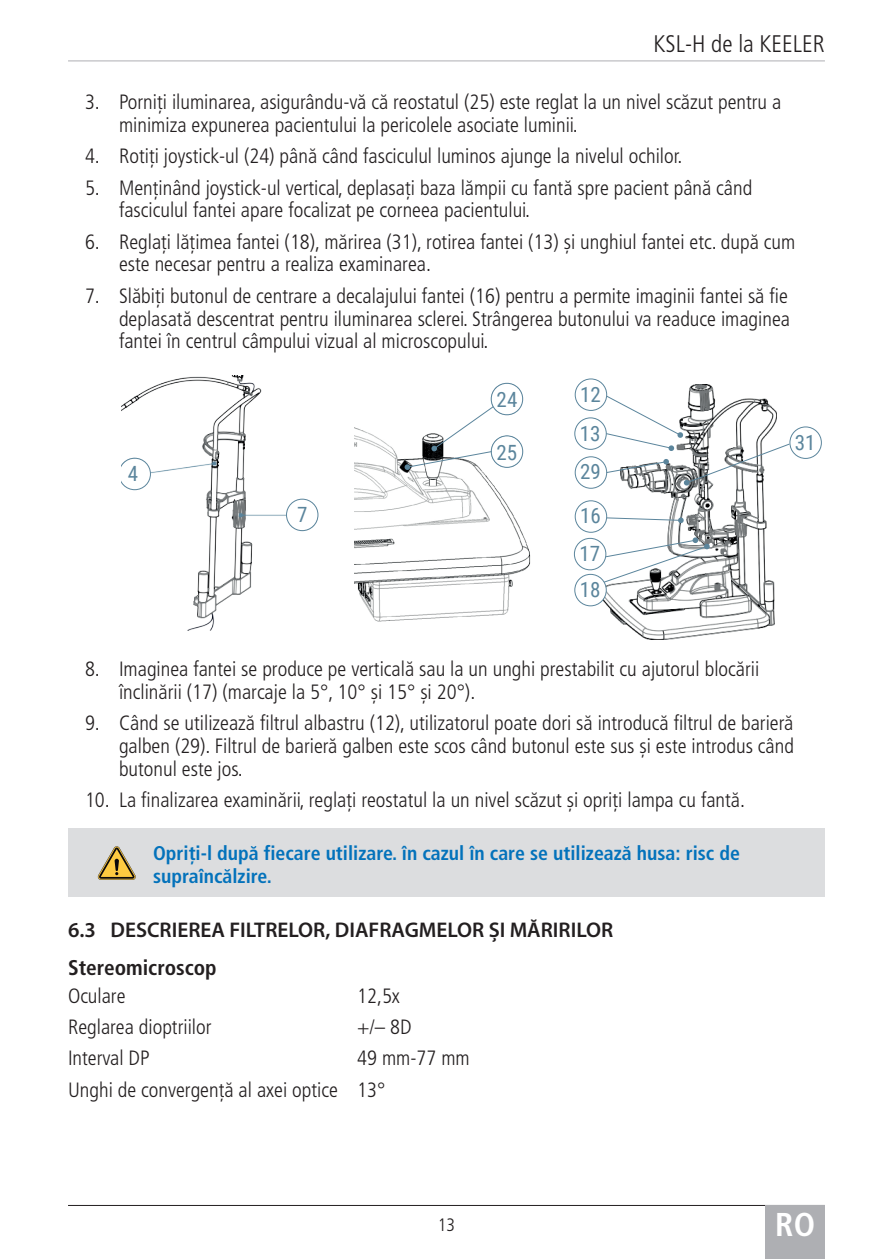
<style>
.page{position:relative;width:893px;height:1259px;background:#fff}
.page>*{position:absolute;margin:0;border:0;box-sizing:border-box;transform-origin:0 0}
.t1{font:700 condensed 33px "Frutiger LT Pro";color:#fff}
.t2{font:300 condensed 24px "Frutiger LT Pro";color:#231f20}
.t3{font:600 21.3px "Myriad Pro";color:#231f20}
.Heading_4{font:700 condensed 21.3px "Frutiger LT Pro";color:#231f20}
.t4{font:21px/36.9px "Roboto Condensed";color:#5b859c}
.Body_text{font:300 condensed 20.7px/22.8px "Frutiger LT Pro";color:#231f20}
.Caution{font:700 condensed 19.8px/22.8px "Frutiger LT Pro";color:#0372bb}
.t5{font:300 condensed 18px "Frutiger LT Pro";color:#231f20}
</style>
<div class="page">
<hr style="left:68px;top:1205px;width:757px;height:1px;background:#231f20">
<div style="left:765px;top:1205px;width:60px;height:54px;background:#aeafb3"></div>
<hr style="left:68px;top:60px;width:757px;height:1px;background:#aeafb3">
<div style="left:68px;top:828px;width:757px;height:68px;background:#dcdddf"></div>
<img style="left:601px;top:385px;width:174px;height:255px">
<div style="left:575px;top:379px;width:32px;height:31px;background:#fff;border-radius:50%"></div>
<div style="left:575px;top:378px;width:32px;height:33px;border:1px solid #5b859c;border-radius:50%"></div>
<div style="left:789px;top:426px;width:33px;height:33px;border:1px solid #5b859c;border-radius:50%"></div>
<div style="left:575px;top:418px;width:31px;height:31px;background:#fff;border-radius:50%"></div>
<div style="left:574px;top:417px;width:33px;height:33px;border:1px solid #5b859c;border-radius:50%"></div>
<div style="left:575px;top:457px;width:32px;height:31px;background:#fff;border-radius:50%"></div>
<div style="left:575px;top:456px;width:32px;height:32px;border:1px solid #5b859c;border-radius:50%"></div>
<div style="left:575px;top:501px;width:32px;height:31px;background:#fff;border-radius:50%"></div>
<div style="left:575px;top:500px;width:32px;height:32px;border:1px solid #5b859c;border-radius:50%"></div>
<div style="left:574px;top:538px;width:32px;height:32px;background:#fff;border-radius:50%"></div>
<div style="left:574px;top:538px;width:32px;height:32px;border:1px solid #5b859c;border-radius:50%"></div>
<div style="left:575px;top:574px;width:31px;height:32px;background:#fff;border-radius:50%"></div>
<div style="left:574px;top:574px;width:33px;height:32px;border:1px solid #5b859c;border-radius:50%"></div>
<svg style="left:606px;top:517px;width:78px;height:6px"></svg>
<svg style="left:603px;top:537px;width:105px;height:46px"></svg>
<div style="left:704px;top:543px;width:6px;height:7px;background:#5b859c;border-radius:50%"></div>
<svg style="left:605px;top:395px;width:185px;height:89px"></svg>
<svg style="left:683px;top:479px;width:7px;height:7px"></svg>
<img style="left:121px;top:376px;width:197px;height:254px">
<svg style="left:121px;top:458px;width:30px;height:32px"></svg>
<div style="left:286px;top:499px;width:32px;height:31px;background:#fff;border-radius:50%"></div>
<div style="left:286px;top:499px;width:32px;height:32px;border:1px solid #5b859c;border-radius:50%"></div>
<img style="left:355px;top:427px;width:176px;height:195px">
<svg style="left:404px;top:382px;width:120px;height:88px"></svg>
<svg style="left:98px;top:846px;width:38px;height:34px"></svg>
<p class="t2" style="left:653px;top:30px;width:173px">KSL-H de la KEELER</p>
<p class="Body_text" style="left:119px;top:91px;width:664px;text-indent:-34px">3. Porniți iluminarea, asigurându-vă că reostatul (25) este reglat la un nivel scăzut pentru a minimiza expunerea pacientului la pericolele asociate luminii.</p>
<p class="Body_text" style="left:85px;top:145px;width:599px">4. Rotiți joystick-ul (24) până când fasciculul luminos ajunge la nivelul ochilor.</p>
<p class="Body_text" style="left:119px;top:176px;width:635px;text-indent:-34px">5. Menținând joystick-ul vertical, deplasați baza lămpii cu fantă spre pacient până când fasciculul fantei apare focalizat pe corneea pacientului.</p>
<p class="Body_text" style="left:119px;top:230px;width:678px;text-indent:-34px">6. Reglați lățimea fantei (18), mărirea (31), rotirea fantei (13) și unghiul fantei etc. după cum este necesar pentru a realiza examinarea.</p>
<p class="Body_text" style="left:119px;top:284px;width:672px;text-align:justify;text-indent:-34px">7. Slăbiți butonul de centrare a decalajului fantei (16) pentru a permite imaginii fantei să fie deplasată descentrat pentru iluminarea sclerei. Strângerea butonului va readuce imaginea fantei în centrul câmpului vizual al microscopului.</p>
<p class="t4" style="left:128px;top:455px;width:12px">4</p>
<p class="t4" style="left:297px;top:496px;width:12px">7</p>
<p class="t4" style="left:497px;top:380px;width:22px">24</p>
<p class="t4" style="left:496px;top:433px;width:22px">25</p>
<p class="t4" style="left:580px;top:375px;width:22px">12</p>
<p class="t4" style="left:580px;top:413px;width:23px;line-height:39px">13<br>29</p>
<p class="t4" style="left:579px;top:497px;width:23px;text-align:justify">16<br>17<br>18</p>
<p class="t4" style="left:795px;top:423px;width:22px">31</p>
<p class="Body_text" style="left:119px;top:658px;width:642px;text-indent:-34px">8. Imaginea fantei se produce pe verticală sau la un unghi prestabilit cu ajutorul blocării înclinării (17) (marcaje la 5°, 10° și 15° și 20°).</p>
<p class="Body_text" style="left:119px;top:712px;width:676px;text-align:justify;text-indent:-34px">9. Când se utilizează filtrul albastru (12), utilizatorul poate dori să introducă filtrul de barieră galben (29). Filtrul de barieră galben este scos când butonul este sus și este introdus când butonul este jos.</p>
<p class="Body_text" style="left:85px;top:789px;width:661px">10. La finalizarea examinării, reglați reostatul la un nivel scăzut și opriți lampa cu fantă.</p>
<p class="Caution" style="left:153px;top:841px;width:588px">Opriți-l după fiecare utilizare. în cazul în care se utilizează husa: risc de supraîncălzire.</p>
<p class="t3" style="left:68px;top:916px;width:547px">6.3 DESCRIEREA FILTRELOR, DIAFRAGMELOR ȘI MĂRIRILOR</p>
<p class="Heading_4" style="left:68px;top:954px;width:150px">Stereomicroscop</p>
<p class="Body_text" style="left:68px;top:984px;width:59px">Oculare</p>
<p class="Body_text" style="left:357px;top:984px;width:44px">12,5x</p>
<p class="Body_text" style="left:68px;top:1015px;width:145px">Reglarea dioptriilor</p>
<p class="Body_text" style="left:357px;top:1015px;width:56px">+/– 8D</p>
<p class="Body_text" style="left:68px;top:1047px;width:83px">Interval DP</p>
<p class="Body_text" style="left:357px;top:1047px;width:114px">49 mm-77 mm</p>
<p class="Body_text" style="left:68px;top:1078px;width:319px">Unghi de convergență al axei optice 13°</p>
<p class="t5" style="left:438px;top:1214px;width:19px">13</p>
<h1 class="t1" style="left:775px;top:1204px;width:41px">RO</h1>
</div>
